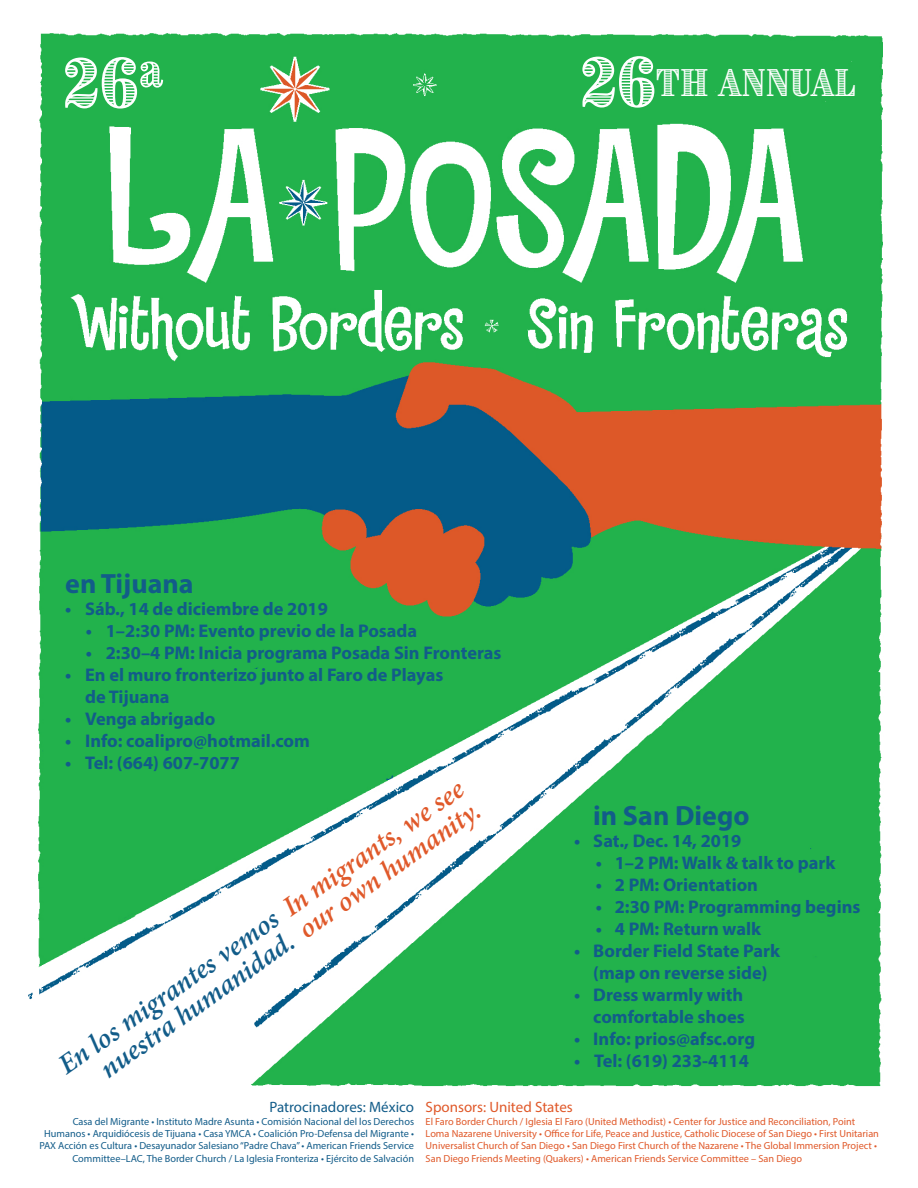
<style>
.page{position:relative;width:918px;height:1188px;background:#fff}
.page>*{position:absolute;margin:0;border:0;box-sizing:border-box;transform-origin:0 0}
.t1{font:61.2px "Brim Narrow Combined 1";color:#fff}
.t2{font:33px "Brim Narrow Combined 1";letter-spacing:-.01em;color:#fff}
.t3{font:700 27.9px "Myriad Pro";color:#125c89}
.t4{font:italic 700 27.6px/26.8px "Adobe Hebrew";color:#125c89;text-align:right}
.t5{font:700 18.3px/22px "Myriad Pro";color:#125c89}
.t6{font:15px "Myriad Pro";color:#125c89}
.t7{font:15px "Myriad Pro";color:#e0592a}
.t8{font:10.35px/12.3px "Myriad Pro";color:#e0592a}
.t9{font:10.35px/12.3px "Myriad Pro";color:#125c89;text-align:right}
.s1{font-size:61.2px}
.s2{color:#e0592a}
</style>
<div class="page">
<img style="left:28px;top:33px;width:855px;height:1054px">
<p class="t1" style="left:64px;top:41px;width:101px">26ª</p>
<p class="t2" style="left:582px;top:60px;width:276px"><span class="s1">26</span>TH ANNUAL</p>
<p class="t3" style="left:65px;top:565px;width:130px">en Tijuana</p>
<p class="t5" style="left:65px;top:597px;width:264px">• Sáb., 14 de diciembre de 2019</p>
<p class="t5" style="left:86px;top:619px;width:333px">• 1–2:30 PM: Evento previo de la Posada</p>
<p class="t5" style="left:86px;top:641px;width:417px">• 2:30–4 PM: Inicia programa Posada Sin Fronteras</p>
<p class="t5" style="left:85px;top:663px;width:360px;text-indent:-20px">• En el muro fronterizo junto al Faro de Playas de Tijuana</p>
<p class="t5" style="left:65px;top:707px;width:151px">• Venga abrigado</p>
<p class="t5" style="left:65px;top:729px;width:246px">• Info: coalipro@hotmail.com</p>
<p class="t5" style="left:65px;top:751px;width:176px">• Tel: (664) 607-7077</p>
<p class="t4" style="left:53px;top:1057px;width:492px;rotate:-35deg">En los migrantes vemos <span class="s2">In migrants, we see </span>nuestra humanidad. <span class="s2">our own humanity.</span></p>
<p class="t3" style="left:593px;top:797px;width:158px">in San Diego</p>
<p class="t5" style="left:574px;top:829px;width:169px">• Sat., Dec. 14, 2019</p>
<p class="t5" style="left:596px;top:851px;width:241px">• 1–2 PM: Walk &amp; talk to park</p>
<p class="t5" style="left:596px;top:873px;width:164px">• 2 PM: Orientation</p>
<p class="t5" style="left:596px;top:895px;width:266px">• 2:30 PM: Programming begins</p>
<p class="t5" style="left:596px;top:917px;width:167px">• 4 PM: Return walk</p>
<p class="t5" style="left:574px;top:939px;width:207px;text-align:center">• Border Field State Park (map on reverse side)</p>
<p class="t5" style="left:574px;top:983px;width:172px;text-align:right">• Dress warmly with comfortable shoes</p>
<p class="t5" style="left:574px;top:1027px;width:182px">• Info: prios@afsc.org</p>
<p class="t5" style="left:574px;top:1049px;width:176px">• Tel: (619) 233-4114</p>
<p class="t6" style="left:269px;top:1098px;width:146px">Patrocinadores: México</p>
<p class="t9" style="left:39px;top:1115px;width:376px">Casa del Migrante • Instituto Madre Asunta • Comisión Nacional del los Derechos Humanos • Arquidiócesis de Tijuana • Casa YMCA • Coalición Pro-Defensa del Migrante • PAX Acción es Cultura • Desayunador Salesiano “Padre Chava” • American Friends Service Committee–LAC, The Border Church / La Iglesia Fronteriza • Ejército de Salvación</p>
<p class="t7" style="left:426px;top:1098px;width:149px">Sponsors: United States</p>
<p class="t8" style="left:426px;top:1115px;width:455px">El Faro Border Church / Iglesia El Faro (United Methodist) • Center for Justice and Reconciliation, Point Loma Nazarene University • Office for Life, Peace and Justice, Catholic Diocese of San Diego • First Unitarian Universalist Church of San Diego • San Diego First Church of the Nazarene • The Global Immersion Project • San Diego Friends Meeting (Quakers) • American Friends Service Committee – San Diego</p>
</div>
